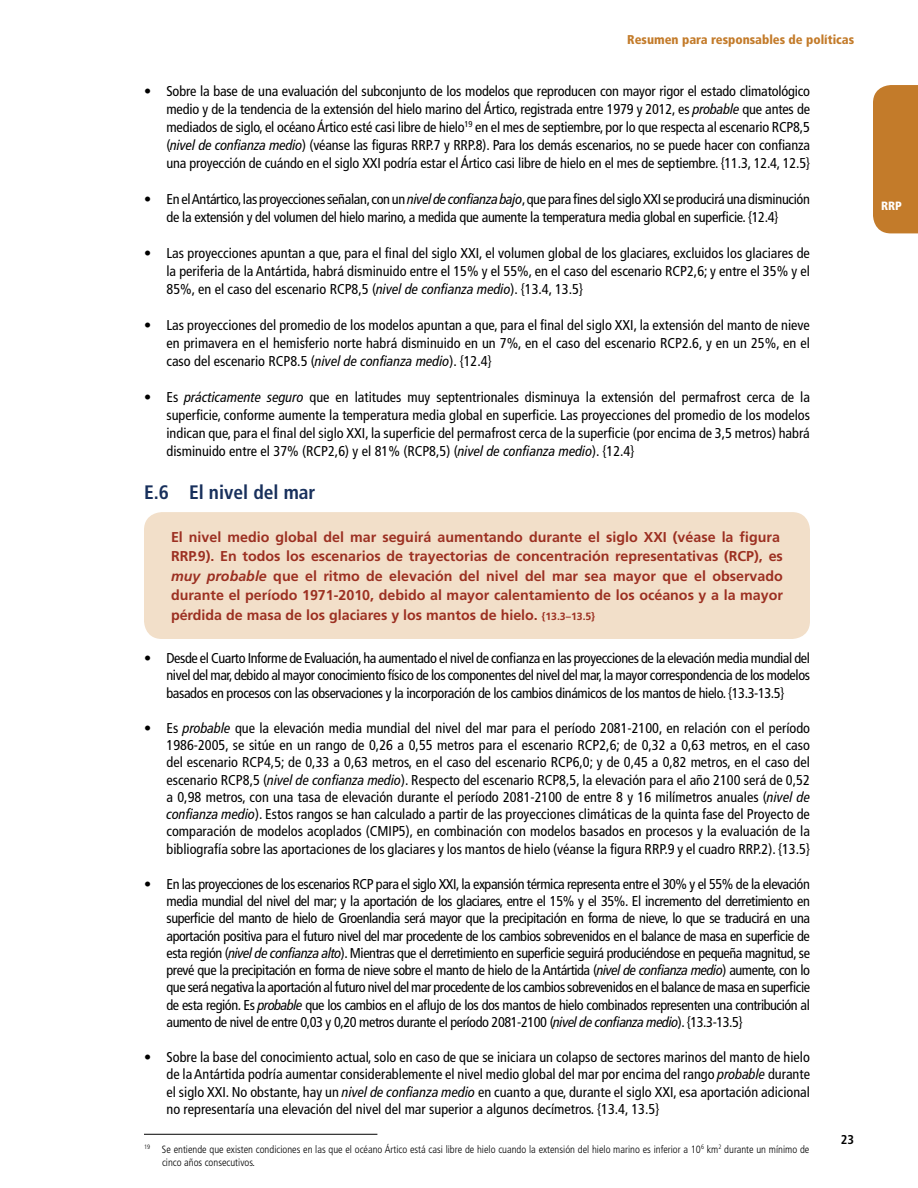
<style>
.page{position:relative;width:918px;height:1188px;background:#fff}
.page>*{position:absolute;margin:0;border:0;box-sizing:border-box;transform-origin:0 0}
.t1{font:700 condensed 19.5px "Frutiger LT Pro";color:#18305c}
.t2{font:condensed 14.25px/17.2px "Frutiger LT Pro";letter-spacing:-.01em;color:#000;text-align:justify}
.t3{font:700 14.25px/19.5px "Frutiger LT Pro";color:#9c3022}
.t4{font:900 condensed 12.75px "Frutiger LT Pro";color:#c37b2a}
.t5{font:700 condensed 12.75px "Frutiger LT Pro";color:#000}
.t6{font:900 condensed 12px "Frutiger LT Pro";color:#fff}
.t7{font:300 condensed 10.5px/13.5px "Frutiger LT Pro";color:#000}
.s1{font-style:italic}
.s2{font-size:10.5px}
</style>
<div class="page">
<div style="left:873px;top:85px;width:45px;height:148px;background:#c37b2a"></div>
<div style="left:144px;top:512px;width:666px;height:127px;background:#f2dfc9;border-radius:18px"></div>
<hr style="left:144px;top:1134px;width:233px;height:1px;background:#000">
<p class="t4" style="left:627px;top:32px;width:228px">Resumen para responsables de políticas</p>
<p class="t2" style="left:167px;top:82px;width:645px;line-height:18px;text-indent:-23px">• Sobre la base de una evaluación del subconjunto de los modelos que reproducen con mayor rigor el estado climatológico medio y de la tendencia de la extensión del hielo marino del Ártico, registrada entre 1979 y 2012, es <span class="s1">probable</span> que antes de mediados de siglo, el océano Ártico esté casi libre de hielo<sup>19</sup> en el mes de septiembre, por lo que respecta al escenario RCP8,5 (<span class="s1">nivel de confianza medio</span>) (véanse las figuras RRP.7 y RRP.8). Para los demás escenarios, no se puede hacer con confianza una proyección de cuándo en el siglo XXI podría estar el Ártico casi libre de hielo en el mes de septiembre. {11.3, 12.4, 12.5}</p>
<p class="t2" style="left:167px;top:190px;width:645px;line-height:18px;text-indent:-23px">• En el Antártico, las proyecciones señalan, con un <span class="s1">nivel de confianza bajo</span>, que para fines del siglo XXI se producirá una disminución de la extensión y del volumen del hielo marino, a medida que aumente la temperatura media global en superficie. {12.4}</p>
<p class="t2" style="left:167px;top:244px;width:645px;line-height:18px;text-indent:-23px">• Las proyecciones apuntan a que, para el final del siglo XXI, el volumen global de los glaciares, excluidos los glaciares de la periferia de la Antártida, habrá disminuido entre el 15% y el 55%, en el caso del escenario RCP2,6; y entre el 35% y el 85%, en el caso del escenario RCP8,5 (<span class="s1">nivel de confianza medio</span>). {13.4, 13.5}</p>
<p class="t2" style="left:167px;top:316px;width:645px;line-height:18px;text-indent:-23px">• Las proyecciones del promedio de los modelos apuntan a que, para el final del siglo XXI, la extensión del manto de nieve en primavera en el hemisferio norte habrá disminuido en un 7%, en el caso del escenario RCP2.6, y en un 25%, en el caso del escenario RCP8.5 (<span class="s1">nivel de confianza medio</span>). {12.4}</p>
<p class="t2" style="left:167px;top:388px;width:645px;line-height:18px;text-indent:-23px">• Es <span class="s1">prácticamente seguro</span> que en latitudes muy septentrionales disminuya la extensión del permafrost cerca de la superficie, conforme aumente la temperatura media global en superficie. Las proyecciones del promedio de los modelos indican que, para el final del siglo XXI, la superficie del permafrost cerca de la superficie (por encima de 3,5 metros) habrá disminuido entre el 37% (RCP2,6) y el 81% (RCP8,5) (<span class="s1">nivel de confianza medio</span>). {12.4}</p>
<h1 class="t1" style="left:144px;top:481px;width:173px">E.6 El nivel del mar</h1>
<p class="t3" style="left:171px;top:527px;width:614px">El nivel medio global del mar seguirá aumentando durante el siglo XXI (véase la figura RRP.9). En todos los escenarios de trayectorias de concentración representativas (RCP), es <span class="s1">muy probable</span> que el ritmo de elevación del nivel del mar sea mayor que el observado durante el período 1971-2010, debido al mayor calentamiento de los océanos y a la mayor pérdida de masa de los glaciares y los mantos de hielo. <span class="s2">{13.3–13.5}</span></p>
<p class="t2" style="left:167px;top:650px;width:645px;text-indent:-23px">• Desde el Cuarto Informe de Evaluación, ha aumentado el nivel de confianza en las proyecciones de la elevación media mundial del nivel del mar, debido al mayor conocimiento físico de los componentes del nivel del mar, la mayor correspondencia de los modelos basados en procesos con las observaciones y la incorporación de los cambios dinámicos de los mantos de hielo. {13.3-13.5}</p>
<p class="t2" style="left:167px;top:719px;width:645px;text-indent:-23px">• Es <span class="s1">probable</span> que la elevación media mundial del nivel del mar para el período 2081-2100, en relación con el período 1986-2005, se sitúe en un rango de 0,26 a 0,55 metros para el escenario RCP2,6; de 0,32 a 0,63 metros, en el caso del escenario RCP4,5; de 0,33 a 0,63 metros, en el caso del escenario RCP6,0; y de 0,45 a 0,82 metros, en el caso del escenario RCP8,5 (<span class="s1">nivel de confianza medio</span>). Respecto del escenario RCP8,5, la elevación para el año 2100 será de 0,52 a 0,98 metros, con una tasa de elevación durante el período 2081-2100 de entre 8 y 16 milímetros anuales (<span class="s1">nivel de confianza medio</span>). Estos rangos se han calculado a partir de las proyecciones climáticas de la quinta fase del Proyecto de comparación de modelos acoplados (CMIP5), en combinación con modelos basados en procesos y la evaluación de la bibliografía sobre las aportaciones de los glaciares y los mantos de hielo (véanse la figura RRP.9 y el cuadro RRP.2). {13.5}</p>
<p class="t2" style="left:167px;top:875px;width:645px;text-indent:-23px">• En las proyecciones de los escenarios RCP para el siglo XXI, la expansión térmica representa entre el 30% y el 55% de la elevación media mundial del nivel del mar; y la aportación de los glaciares, entre el 15% y el 35%. El incremento del derretimiento en superficie del manto de hielo de Groenlandia será mayor que la precipitación en forma de nieve, lo que se traducirá en una aportación positiva para el futuro nivel del mar procedente de los cambios sobrevenidos en el balance de masa en superficie de esta región (<span class="s1">nivel de confianza alto</span>). Mientras que el derretimiento en superficie seguirá produciéndose en pequeña magnitud, se prevé que la precipitación en forma de nieve sobre el manto de hielo de la Antártida (<span class="s1">nivel de confianza medio</span>) aumente, con lo que será negativa la aportación al futuro nivel del mar procedente de los cambios sobrevenidos en el balance de masa en superficie de esta región. Es <span class="s1">probable</span> que los cambios en el aflujo de los dos mantos de hielo combinados representen una contribución al aumento de nivel de entre 0,03 y 0,20 metros durante el período 2081-2100 (<span class="s1">nivel de confianza medio</span>). {13.3-13.5}</p>
<p class="t2" style="left:167px;top:1049px;width:645px;text-indent:-23px">• Sobre la base del conocimiento actual, solo en caso de que se iniciara un colapso de sectores marinos del manto de hielo de la Antártida podría aumentar considerablemente el nivel medio global del mar por encima del rango <span class="s1">probable</span> durante el siglo XXI. No obstante, hay un <span class="s1">nivel de confianza medio</span> en cuanto a que, durante el siglo XXI, esa aportación adicional no representaría una elevación del nivel del mar superior a algunos decímetros. {13.4, 13.5}</p>
<p class="t7" style="left:162px;top:1142px;width:649px;text-indent:-18px"><sup>19</sup> Se entiende que existen condiciones en las que el océano Ártico está casi libre de hielo cuando la extensión del hielo marino es inferior a 10<sup>6</sup> km<sup>2</sup> durante un mínimo de cinco años consecutivos.</p>
<p class="t5" style="left:841px;top:1132px;width:15px">23</p>
<p class="t6" style="left:881px;top:199px;width:22px">RRP</p>
</div>
